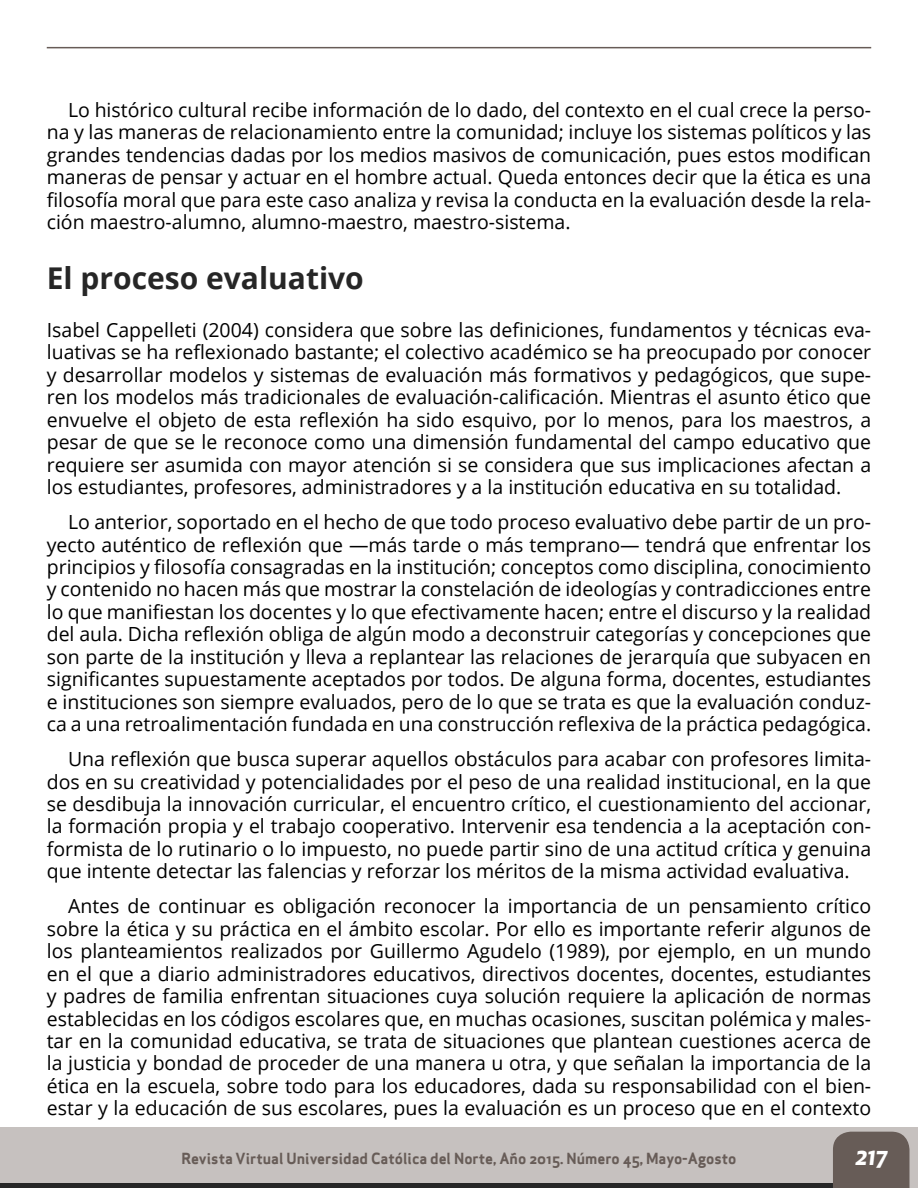
<style>
.page{position:relative;width:918px;height:1188px;background:#fff}
.page>*{position:absolute;margin:0;border:0;box-sizing:border-box;transform-origin:0 0}
.t1{font:700 30px "Open Sans";color:#262626}
.t2{font:italic 700 22.5px "Apex New";color:#fff}
.t3{font:19.5px/22.4px "Open Sans";color:#000;text-align:justify}
.t4{font:15px "Apex Sans Bold ST";color:#675c57}
</style>
<div class="page">
<div style="left:0;top:1128px;width:918px;height:60px;background:#c6c1bf"></div>
<hr style="left:0;top:1184px;width:896px;height:4px;background:#262626">
<div style="left:833px;top:1132px;width:76px;height:56px;background:#675c57"></div>
<hr style="left:47px;top:47px;width:824px;height:1px;background:#675c57">
<p class="t3" style="left:47px;top:98px;width:826px;text-indent:21px">Lo histórico cultural recibe información de lo dado, del contexto en el cual crece la perso&shy;na y las maneras de relacionamiento entre la comunidad; incluye los sistemas políticos y las grandes tendencias dadas por los medios masivos de comunicación, pues estos modifican maneras de pensar y actuar en el hombre actual. Queda entonces decir que la ética es una filosofía moral que para este caso analiza y revisa la conducta en la evaluación desde la rela&shy;ción maestro-alumno, alumno-maestro, maestro-sistema.</p>
<h1 class="t1" style="left:47px;top:257px;width:319px">El proceso evaluativo</h1>
<p class="t3" style="left:47px;top:318px;width:826px">Isabel Cappelleti (2004) considera que sobre las definiciones, fundamentos y técnicas eva&shy;luativas se ha reflexionado bastante; el colectivo académico se ha preocupado por conocer y desarrollar modelos y sistemas de evaluación más formativos y pedagógicos, que supe&shy;ren los modelos más tradicionales de evaluación-calificación. Mientras el asunto ético que envuelve el objeto de esta reflexión ha sido esquivo, por lo menos, para los maestros, a pesar de que se le reconoce como una dimensión fundamental del campo educativo que requiere ser asumida con mayor atención si se considera que sus implicaciones afectan a los estudiantes, profesores, administradores y a la institución educativa en su totalidad.</p>
<p class="t3" style="left:47px;top:510px;width:826px;text-indent:21px">Lo anterior, soportado en el hecho de que todo proceso evaluativo debe partir de un pro&shy;yecto auténtico de reflexión que —más tarde o más temprano— tendrá que enfrentar los principios y filosofía consagradas en la institución; conceptos como disciplina, conocimiento y contenido no hacen más que mostrar la constelación de ideologías y contradicciones entre lo que manifiestan los docentes y lo que efectivamente hacen; entre el discurso y la realidad del aula. Dicha reflexión obliga de algún modo a deconstruir categorías y concepciones que son parte de la institución y lleva a replantear las relaciones de jerarquía que subyacen en significantes supuestamente aceptados por todos. De alguna forma, docentes, estudiantes e instituciones son siempre evaluados, pero de lo que se trata es que la evaluación conduz&shy;ca a una retroalimentación fundada en una construcción reflexiva de la práctica pedagógica.</p>
<p class="t3" style="left:47px;top:747px;width:826px;text-indent:21px">Una reflexión que busca superar aquellos obstáculos para acabar con profesores limita&shy;dos en su creatividad y potencialidades por el peso de una realidad institucional, en la que se desdibuja la innovación curricular, el encuentro crítico, el cuestionamiento del accionar, la formación propia y el trabajo cooperativo. Intervenir esa tendencia a la aceptación con&shy;formista de lo rutinario o lo impuesto, no puede partir sino de una actitud crítica y genuina que intente detectar las falencias y reforzar los méritos de la misma actividad evaluativa.</p>
<p class="t3" style="left:47px;top:895px;width:826px;text-indent:21px">Antes de continuar es obligación reconocer la importancia de un pensamiento crítico sobre la ética y su práctica en el ámbito escolar. Por ello es importante referir algunos de los planteamientos realizados por Guillermo Agudelo (1989), por ejemplo, en un mundo en el que a diario administradores educativos, directivos docentes, docentes, estudiantes y padres de familia enfrentan situaciones cuya solución requiere la aplicación de normas establecidas en los códigos escolares que, en muchas ocasiones, suscitan polémica y males&shy;tar en la comunidad educativa, se trata de situaciones que plantean cuestiones acerca de la justicia y bondad de proceder de una manera u otra, y que señalan la importancia de la ética en la escuela, sobre todo para los educadores, dada su responsabilidad con el bien&shy;estar y la educación de sus escolares, pues la evaluación es un proceso que en el contexto</p>
<p class="t4" style="left:181px;top:1148px;width:557px">Revista Virtual Universidad Católica del Norte, Año 2015. Número 45, Mayo-Agosto</p>
<p class="t2" style="left:855px;top:1140px;width:33px">217</p>
</div>
